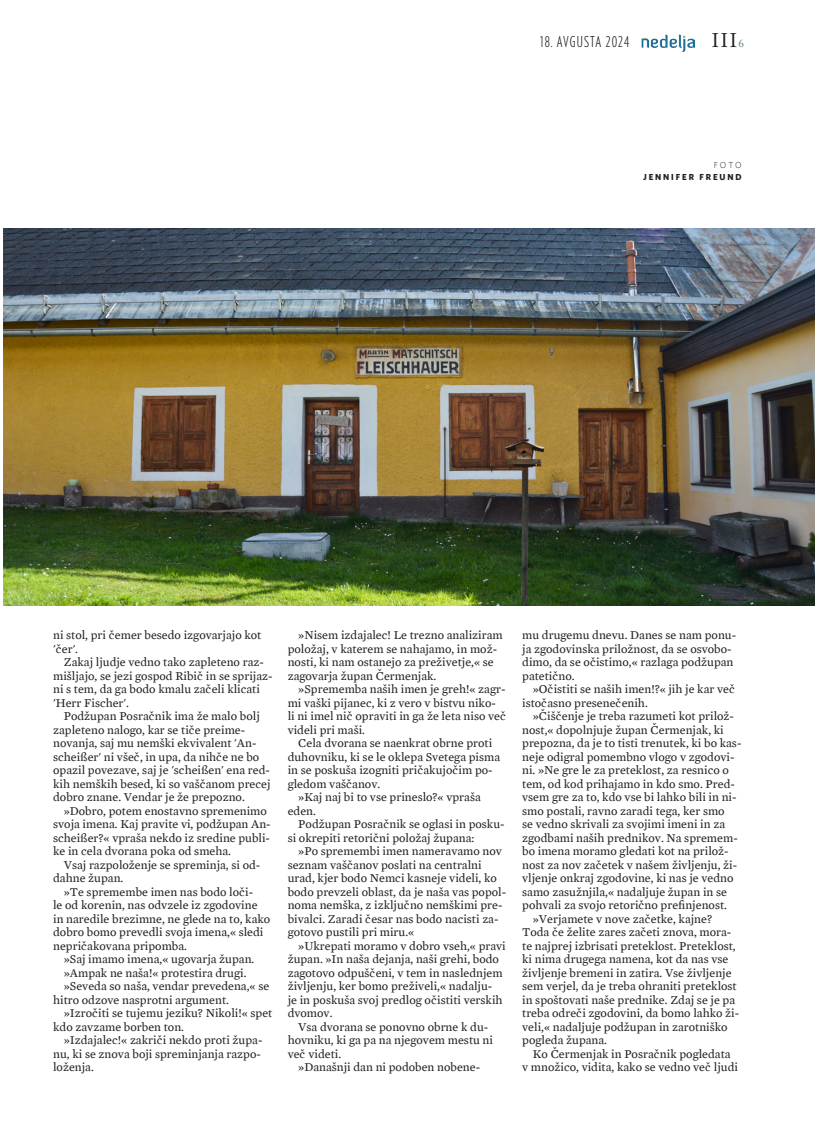
<style>
.page{position:relative;width:815px;height:1134px;background:#fff}
.page>*{position:absolute;margin:0;border:0;box-sizing:border-box;transform-origin:0 0}
.t1{font:20px "Stempel Garamond LT Pro";color:#231f20}
.t2{font:300 15px "Verlag Compressed";letter-spacing:.075em;color:#231f20}
.t3{font:12.25px/13.5px "Mercury Text G2";color:#231f20}
.t4{font:700 8.75px "Whitney";letter-spacing:.215em;color:#231f20}
.t5{font:300 8.75px "Whitney";color:#231f20}
.s1{font-size:11.25px;color:#5e848c}
</style>
<div class="page">
<img style="left:642px;top:34px;width:52px;height:17px">
<img style="left:4px;top:229px;width:811px;height:377px">
<p class="t2" style="left:540px;top:32px;width:91px">18. AVGUSTA 2024</p>
<p class="t1" style="left:711px;top:27px;width:34px">III<span class="s1">6</span></p>
<p class="t5" style="left:714px;top:160px;width:29px">FOTO</p>
<p class="t4" style="left:643px;top:171px;width:100px">JENNIFER FREUND</p>
<p class="t3" style="left:53px;top:628px;width:210px">ni stol, pri čemer besedo izgovarjajo kot 'čer'.</p>
<p class="t3" style="left:53px;top:655px;width:221px;text-indent:11px">Zakaj ljudje vedno tako zapleteno raz&shy;mišljajo, se jezi gospod Ribič in se sprijaz&shy;ni s tem, da ga bodo kmalu začeli klicati 'Herr Fischer'.</p>
<p class="t3" style="left:53px;top:709px;width:219px;text-indent:11px">Podžupan Posračnik ima že malo bolj zapleteno nalogo, kar se tiče preime&shy;novanja, saj mu nemški ekvivalent 'An&shy;scheißer' ni všeč, in upa, da nihče ne bo opazil povezave, saj je 'scheißen' ena red&shy;kih nemških besed, ki so vaščanom precej dobro znane. Vendar je že prepozno.</p>
<p class="t3" style="left:53px;top:804px;width:219px;text-indent:11px">»Dobro, potem enostavno spremenimo svoja imena. Kaj pravite vi, podžupan An&shy;scheißer?« vpraša nekdo iz sredine publi&shy;ke in cela dvorana poka od smeha.</p>
<p class="t3" style="left:53px;top:858px;width:209px;text-indent:11px">Vsaj razpoloženje se spreminja, si od&shy;dahne župan.</p>
<p class="t3" style="left:53px;top:885px;width:219px;text-indent:11px">»Te spremembe imen nas bodo loči-<br>le od korenin, nas odvzele iz zgodovine in naredile brezimne, ne glede na to, kako dobro bomo prevedli svoja imena,« sledi nepričakovana pripomba.</p>
<p class="t3" style="left:64px;top:952px;width:192px">»Saj imamo imena,« ugovarja župan.</p>
<p class="t3" style="left:64px;top:966px;width:184px">»Ampak ne naša!« protestira drugi.</p>
<p class="t3" style="left:53px;top:979px;width:218px;text-indent:11px">»Seveda so naša, vendar prevedena,« se hitro odzove nasprotni argument.</p>
<p class="t3" style="left:53px;top:1006px;width:221px;text-indent:11px">»Izročiti se tujemu jeziku? Nikoli!« spet kdo zavzame borben ton.</p>
<p class="t3" style="left:53px;top:1033px;width:211px;text-indent:11px">»Izdajalec!« zakriči nekdo proti župa&shy;nu, ki se znova boji spreminjanja razpo&shy;loženja.</p>
<p class="t3" style="left:288px;top:628px;width:217px;text-indent:11px">»Nisem izdajalec! Le trezno analiziram položaj, v katerem se nahajamo, in mož&shy;nosti, ki nam ostanejo za preživetje,« se zagovarja župan Čermenjak.</p>
<p class="t3" style="left:288px;top:682px;width:220px;text-indent:11px">»Sprememba naših imen je greh!« zagr&shy;mi vaški pijanec, ki z vero v bistvu niko-<br>li ni imel nič opraviti in ga že leta niso več videli pri maši.</p>
<p class="t3" style="left:288px;top:736px;width:214px;text-indent:11px">Cela dvorana se naenkrat obrne proti duhovniku, ki se le oklepa Svetega pisma in se poskuša izogniti pričakujočim po&shy;gledom vaščanov.</p>
<p class="t3" style="left:288px;top:790px;width:195px;text-indent:11px">»Kaj naj bi to vse prineslo?« vpraša eden.</p>
<p class="t3" style="left:288px;top:817px;width:218px;text-indent:11px">Podžupan Posračnik se oglasi in posku&shy;si okrepiti retorični položaj župana:</p>
<p class="t3" style="left:288px;top:844px;width:220px;text-indent:11px">»Po spremembi imen nameravamo nov seznam vaščanov poslati na centralni urad, kjer bodo Nemci kasneje videli, ko bodo prevzeli oblast, da je naša vas popol&shy;noma nemška, z izključno nemškimi pre&shy;bivalci. Zaradi česar nas bodo nacisti za&shy;gotovo pustili pri miru.«</p>
<p class="t3" style="left:288px;top:939px;width:220px;text-indent:11px">»Ukrepati moramo v dobro vseh,« pravi župan. »In naša dejanja, naši grehi, bodo zagotovo odpuščeni, v tem in naslednjem življenju, ker bomo preživeli,« nadalju-<br>je in poskuša svoj predlog očistiti verskih dvomov.</p>
<p class="t3" style="left:288px;top:1020px;width:207px;text-indent:11px">Vsa dvorana se ponovno obrne k du&shy;hovniku, ki ga pa na njegovem mestu ni več videti.</p>
<p class="t3" style="left:298px;top:1060px;width:183px">»Današnji dan ni podoben nobene-</p>
<p class="t3" style="left:522px;top:628px;width:215px">mu drugemu dnevu. Danes se nam ponu&shy;ja zgodovinska priložnost, da se osvobo&shy;dimo, da se očistimo,« razlaga podžupan patetično.</p>
<p class="t3" style="left:522px;top:682px;width:214px;text-indent:11px">»Očistiti se naših imen!?« jih je kar več istočasno presenečenih.</p>
<p class="t3" style="left:522px;top:709px;width:221px;text-indent:11px">»Čiščenje je treba razumeti kot prilož&shy;nost,« dopolnjuje župan Čermenjak, ki prepozna, da je to tisti trenutek, ki bo kas&shy;neje odigral pomembno vlogo v zgodovi&shy;ni. »Ne gre le za preteklost, za resnico o tem, od kod prihajamo in kdo smo. Pred&shy;vsem gre za to, kdo vse bi lahko bili in ni&shy;smo postali, ravno zaradi tega, ker smo<br>se vedno skrivali za svojimi imeni in za zgodbami naših prednikov. Na spremem&shy;bo imena moramo gledati kot na prilož&shy;nost za nov začetek v našem življenju, ži&shy;vljenje onkraj zgodovine, ki nas je vedno samo zasužnjila,« nadaljuje župan in se pohvali za svojo retorično prefinjenost.</p>
<p class="t3" style="left:522px;top:912px;width:218px;text-indent:11px">»Verjamete v nove začetke, kajne?<br>Toda če želite zares začeti znova, mora&shy;te najprej izbrisati preteklost. Preteklost, ki nima drugega namena, kot da nas vse življenje bremeni in zatira. Vse življenje sem verjel, da je treba ohraniti preteklost in spoštovati naše prednike. Zdaj se je pa treba odreči zgodovini, da bomo lahko ži&shy;veli,« nadaljuje podžupan in zarotniško pogleda župana.</p>
<p class="t3" style="left:522px;top:1047px;width:217px;text-align:center">Ko Čermenjak in Posračnik pogledata<br>v množico, vidita, kako se vedno več ljudi</p>
</div>
